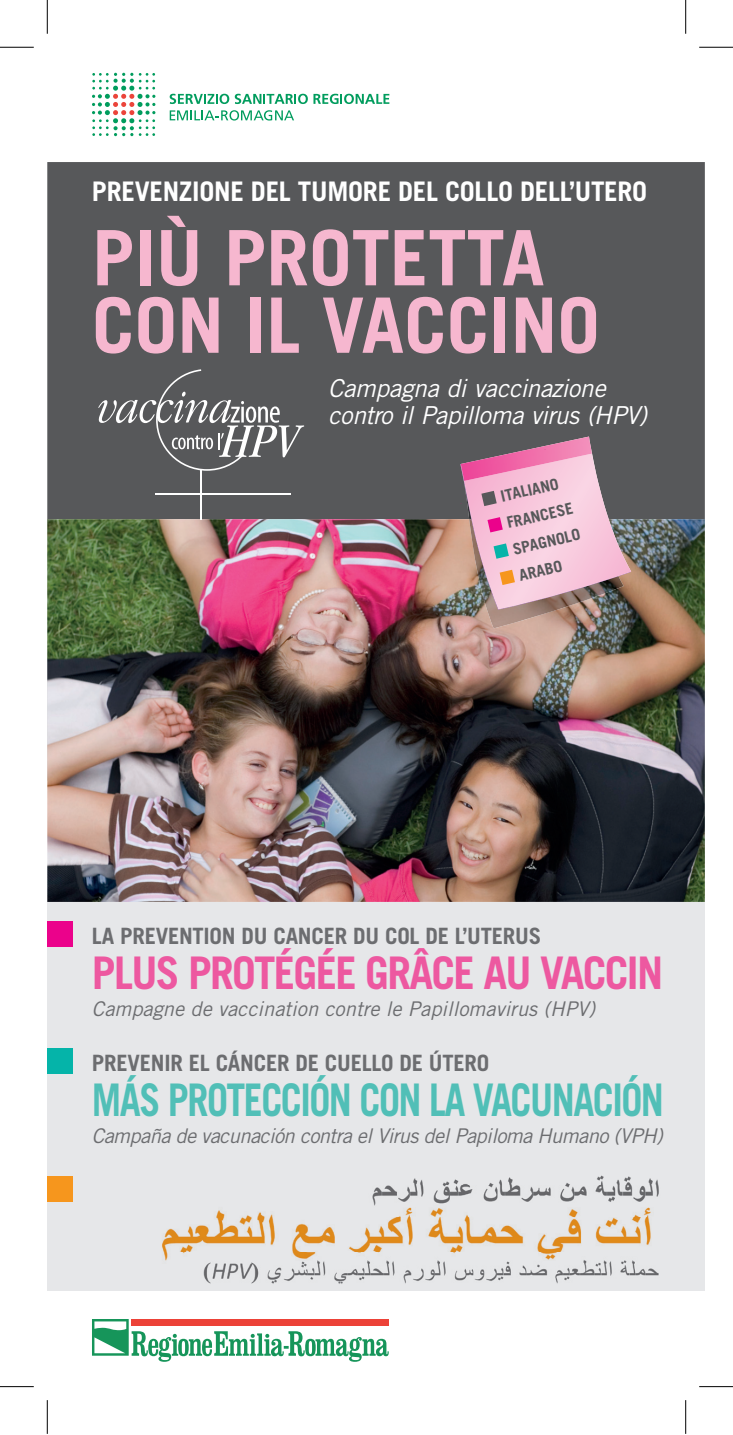
<style>
.page{position:relative;width:733px;height:1435px;background:#fff}
.page>*{position:absolute;margin:0;border:0;box-sizing:border-box;transform-origin:0 0}
.t1{font:700 76.5px/67.5px "Trade Gothic LT Std";color:#f6b7cf}
.t2{font:700 45px "Trade Gothic LT Std";letter-spacing:-.04em;color:#51bfb7;scale:.84 1}
.t3{font:700 45px "Trade Gothic LT Std";letter-spacing:-.04em;color:#ed58a0;scale:.95 1}
.t4{font:700 27px "Trade Gothic LT Std";letter-spacing:-.01em;color:#fff}
.t5{font:italic 24.75px/27px "Trade Gothic LT Std";letter-spacing:-.02em;color:#fff}
.t6{font:700 22.5px "Trade Gothic LT Std";letter-spacing:-.01em;color:#6c6d70}
.t7{font:italic 20.25px "Trade Gothic LT Std";letter-spacing:-.03em;color:#6c6d70}
.t8{font:italic 20.25px "Trade Gothic LT Std";color:#6c6d70}
.t9{font:700 15.75px/27px "Trade Gothic LT Std";color:#57585a}
</style>
<div class="page">
<div style="left:47px;top:162px;width:657px;height:357px;background:#57585a"></div>
<div style="left:47px;top:902px;width:657px;height:389px;background:#e6e7e9"></div>
<div style="left:47px;top:921px;width:26px;height:26px;background:#eb028b"></div>
<div style="left:47px;top:1049px;width:26px;height:25px;background:#05b4a9"></div>
<div style="left:47px;top:1176px;width:26px;height:26px;background:#f6961d"></div>
<img style="left:47px;top:519px;width:657px;height:383px">
<img style="left:469px;top:610px;width:154px;height:18px">
<svg style="left:92px;top:1319px;width:296px;height:43px"></svg>
<svg style="left:170px;top:94px;width:59px;height:10px"></svg>
<svg style="left:235px;top:94px;width:154px;height:10px"></svg>
<svg style="left:170px;top:110px;width:124px;height:11px"></svg>
<svg style="left:92px;top:73px;width:63px;height:63px"></svg>
<svg style="left:460px;top:437px;width:171px;height:173px;background:#c89fae"></svg>
<img style="left:386px;top:1175px;width:273px;height:11px">
<img style="left:162px;top:1210px;width:420px;height:51px">
<img style="left:595px;top:1216px;width:56px;height:29px">
<img style="left:338px;top:1186px;width:321px;height:30px">
<img style="left:175px;top:1253px;width:484px;height:31px">
<svg style="left:98px;top:369px;width:206px;height:102px;background:#6c6d6f"></svg>
<hr style="left:200px;top:470px;width:2px;height:49px;background:#fff">
<hr style="left:155px;top:493px;width:136px;height:2px;background:#fff">
<hr style="left:0;top:47px;width:34px;height:1px;background:#000">
<hr style="left:699px;top:47px;width:33px;height:1px;background:#000">
<hr style="left:0;top:1386px;width:34px;height:1px;background:#000">
<hr style="left:699px;top:1386px;width:33px;height:1px;background:#000">
<hr style="left:47px;top:0;width:1px;height:34px;background:#000">
<hr style="left:47px;top:1400px;width:1px;height:34px;background:#000">
<hr style="left:685px;top:0;width:1px;height:34px;background:#000">
<hr style="left:685px;top:1400px;width:1px;height:34px;background:#000">
<p class="t4" style="left:92px;top:174px;width:556px">PREVENZIONE DEL TUMORE DEL COLLO DELL’UTERO</p>
<h1 class="t1" style="left:92px;top:223px;width:509px">PIÙ PROTETTA<br>CON IL VACCINO</h1>
<p class="t5" style="left:328px;top:375px;width:320px">Campagna di vaccinazione contro il Papilloma virus (HPV)</p>
<p class="t9" style="left:497px;top:483px;width:70px;rotate:-13deg">ITALIANO<br>FRANCESE<br>SPAGNOLO<br>ARABO</p>
<p class="t6" style="left:92px;top:922px;width:450px">LA PREVENTION DU CANCER DU COL DE L’UTERUS</p>
<h2 class="t3" style="left:92px;top:945px;width:602px">PLUS PROTÉGÉE GRÂCE AU VACCIN</h2>
<p class="t8" style="left:92px;top:996px;width:504px">Campagne de vaccination contre le Papillomavirus (HPV)</p>
<p class="t6" style="left:92px;top:1049px;width:399px">PREVENIR EL CÁNCER DE CUELLO DE ÚTERO</p>
<h2 class="t2" style="left:92px;top:1073px;width:682px">MÁS PROTECCIÓN CON LA VACUNACIÓN</h2>
<p class="t7" style="left:92px;top:1124px;width:572px">Campaña de vacunación contra el Virus del Papiloma Humano (VPH)</p>
</div>
